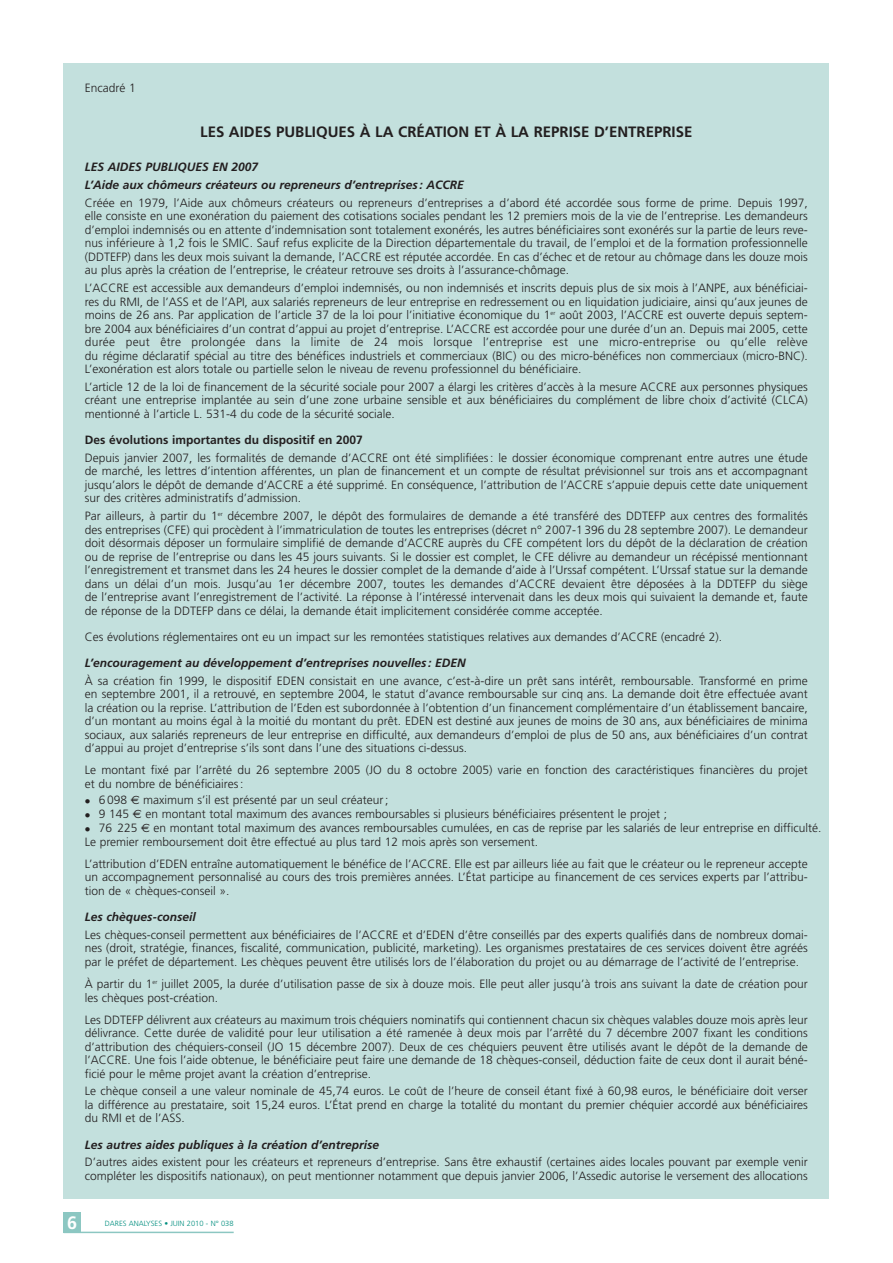
<style>
.page{position:relative;width:893px;height:1263px;background:#fff}
.page>*{position:absolute;margin:0;border:0;box-sizing:border-box;transform-origin:0 0}
.t1{font:700 18px "Frutiger";color:#fff}
.t2{font:700 15px "Frutiger";color:#231f20}
.t3{font:300 12px/13.5px "Frutiger";color:#231f20;text-align:justify}
.t4{font:italic 700 12px/17.7px "Frutiger";color:#231f20}
.t5{font:700 12px "Frutiger";color:#231f20}
.t6{font:300 7.5px "Frutiger";color:#008e7f}
.s1{font-family:"Euro Sans";font-weight:400}
</style>
<div class="page">
<div style="left:64px;top:64px;width:765px;height:1135px;background:#c3e0dd"></div>
<hr style="left:64px;top:1232px;width:170px;height:1px;background:#8cc7c2">
<div style="left:64px;top:1213px;width:17px;height:20px;background:#8cc7c2"></div>
<p class="t3" style="left:85px;top:82px;width:52px">Encadré 1</p>
<p class="t2" style="left:200px;top:126px;width:494px">LES AIDES PUBLIQUES À LA CRÉATION ET À LA REPRISE D’ENTREPRISE</p>
<p class="t4" style="left:85px;top:159px;width:380px">LES AIDES PUBLIQUES EN 2007<br>L’Aide aux chômeurs créateurs ou repreneurs d’entreprises : ACCRE</p>
<p class="t3" style="left:85px;top:197px;width:724px">Créée en 1979, l’Aide aux chômeurs créateurs ou repreneurs d’entreprises a d’abord été accordée sous forme de prime. Depuis 1997, elle consiste en une exonération du paiement des cotisations sociales pendant les 12 premiers mois de la vie de l’entreprise. Les demandeurs d’emploi indemnisés ou en attente d’indemnisation sont totalement exonérés, les autres bénéficiaires sont exonérés sur la partie de leurs reve&shy;nus inférieure à 1,2 fois le SMIC. Sauf refus explicite de la Direction départementale du travail, de l’emploi et de la formation professionnelle (DDTEFP) dans les deux mois suivant la demande, l’ACCRE est réputée accordée. En cas d’échec et de retour au chômage dans les douze mois au plus après la création de l’entreprise, le créateur retrouve ses droits à l’assurance-chômage.</p>
<p class="t3" style="left:85px;top:282px;width:724px">L’ACCRE est accessible aux demandeurs d’emploi indemnisés, ou non indemnisés et inscrits depuis plus de six mois à l’ANPE, aux bénéficiai&shy;res du RMI, de l’ASS et de l’API, aux salariés repreneurs de leur entreprise en redressement ou en liquidation judiciaire, ainsi qu’aux jeunes de moins de 26 ans. Par application de l’article 37 de la loi pour l’initiative économique du 1<sup>er</sup> août 2003, l’ACCRE est ouverte depuis septem&shy;bre 2004 aux bénéficiaires d’un contrat d’appui au projet d’entreprise. L’ACCRE est accordée pour une durée d’un an. Depuis mai 2005, cette durée peut être prolongée dans la limite de 24 mois lorsque l’entreprise est une micro-entreprise ou qu’elle relève du régime déclaratif spécial au titre des bénéfices industriels et commerciaux (BIC) ou des micro-bénéfices non commerciaux (micro-BNC).<br>L’exonération est alors totale ou partielle selon le niveau de revenu professionnel du bénéficiaire.</p>
<p class="t3" style="left:85px;top:381px;width:724px">L’article 12 de la loi de financement de la sécurité sociale pour 2007 a élargi les critères d’accès à la mesure ACCRE aux personnes physiques créant une entreprise implantée au sein d’une zone urbaine sensible et aux bénéficiaires du complément de libre choix d’activité (CLCA) mentionné à l’article L. 531-4 du code de la sécurité sociale.</p>
<p class="t5" style="left:85px;top:435px;width:279px">Des évolutions importantes du dispositif en 2007</p>
<p class="t3" style="left:85px;top:452px;width:724px">Depuis janvier 2007, les formalités de demande d’ACCRE ont été simplifiées : le dossier économique comprenant entre autres une étude de marché, les lettres d’intention afférentes, un plan de financement et un compte de résultat prévisionnel sur trois ans et accompagnant jusqu’alors le dépôt de demande d’ACCRE a été supprimé. En conséquence, l’attribution de l’ACCRE s’appuie depuis cette date uniquement sur des critères administratifs d’admission.</p>
<p class="t3" style="left:85px;top:510px;width:724px">Par ailleurs, à partir du 1<sup>er</sup> décembre 2007, le dépôt des formulaires de demande a été transféré des DDTEFP aux centres des formalités des entreprises (CFE) qui procèdent à l’immatriculation de toutes les entreprises (décret n° 2007-1 396 du 28 septembre 2007). Le demandeur doit désormais déposer un formulaire simplifié de demande d’ACCRE auprès du CFE compétent lors du dépôt de la déclaration de création ou de reprise de l’entreprise ou dans les 45 jours suivants. Si le dossier est complet, le CFE délivre au demandeur un récépissé mentionnant l’enregistrement et transmet dans les 24 heures le dossier complet de la demande d’aide à l’Urssaf compétent. L’Urssaf statue sur la demande dans un délai d’un mois. Jusqu’au 1er décembre 2007, toutes les demandes d’ACCRE devaient être déposées à la DDTEFP du siège de l’entreprise avant l’enregistrement de l’activité. La réponse à l’intéressé intervenait dans les deux mois qui suivaient la demande et, faute de réponse de la DDTEFP dans ce délai, la demande était implicitement considérée comme acceptée.</p>
<p class="t3" style="left:85px;top:631px;width:639px">Ces évolutions réglementaires ont eu un impact sur les remontées statistiques relatives aux demandes d’ACCRE (encadré 2).</p>
<p class="t4" style="left:85px;top:655px;width:382px">L’encouragement au développement d’entreprises nouvelles : EDEN</p>
<p class="t3" style="left:85px;top:675px;width:724px">À sa création fin 1999, le dispositif EDEN consistait en une avance, c’est-à-dire un prêt sans intérêt, remboursable. Transformé en prime en septembre 2001, il a retrouvé, en septembre 2004, le statut d’avance remboursable sur cinq ans. La demande doit être effectuée avant la création ou la reprise. L’attribution de l’Eden est subordonnée à l’obtention d’un financement complémentaire d’un établissement bancaire, d’un montant au moins égal à la moitié du montant du prêt. EDEN est destiné aux jeunes de moins de 30 ans, aux bénéficiaires de minima sociaux, aux salariés repreneurs de leur entreprise en difficulté, aux demandeurs d’emploi de plus de 50 ans, aux bénéficiaires d’un contrat d’appui au projet d’entreprise s’ils sont dans l’une des situations ci-dessus.</p>
<p class="t3" style="left:85px;top:764px;width:724px">Le montant fixé par l’arrêté du 26 septembre 2005 (JO du 8 octobre 2005) varie en fonction des caractéristiques financières du projet et du nombre de bénéficiaires :</p>
<p class="t3" style="left:99px;top:794px;width:291px">6 098 <span class="s1">€</span> maximum s’il est présenté par un seul créateur ;</p>
<p class="t3" style="left:99px;top:808px;width:570px">9 145 <span class="s1">€</span> en montant total maximum des avances remboursables si plusieurs bénéficiaires présentent le projet ;</p>
<p class="t3" style="left:99px;top:822px;width:724px">76 225 <span class="s1">€</span> en montant total maximum des avances remboursables cumulées, en cas de reprise par les salariés de leur entreprise en difficulté.</p>
<p class="t3" style="left:85px;top:836px;width:455px">Le premier remboursement doit être effectué au plus tard 12 mois après son versement.</p>
<p class="t3" style="left:85px;top:858px;width:724px">L’attribution d’EDEN entraîne automatiquement le bénéfice de l’ACCRE. Elle est par ailleurs liée au fait que le créateur ou le repreneur accepte un accompagnement personnalisé au cours des trois premières années. L’État participe au financement de ces services experts par l’attribu&shy;tion de « chèques-conseil ».</p>
<p class="t4" style="left:85px;top:909px;width:112px">Les chèques-conseil</p>
<p class="t3" style="left:85px;top:929px;width:724px">Les chèques-conseil permettent aux bénéficiaires de l’ACCRE et d’EDEN d’être conseillés par des experts qualifiés dans de nombreux domai&shy;nes (droit, stratégie, finances, fiscalité, communication, publicité, marketing). Les organismes prestataires de ces services doivent être agréés par le préfet de département. Les chèques peuvent être utilisés lors de l’élaboration du projet ou au démarrage de l’activité de l’entreprise.</p>
<p class="t3" style="left:85px;top:978px;width:724px">À partir du 1<sup>er</sup> juillet 2005, la durée d’utilisation passe de six à douze mois. Elle peut aller jusqu’à trois ans suivant la date de création pour les chèques post-création.</p>
<p class="t3" style="left:85px;top:1014px;width:724px">Les DDTEFP délivrent aux créateurs au maximum trois chéquiers nominatifs qui contiennent chacun six chèques valables douze mois après leur délivrance. Cette durée de validité pour leur utilisation a été ramenée à deux mois par l’arrêté du 7 décembre 2007 fixant les conditions d’attribution des chéquiers-conseil (JO 15 décembre 2007). Deux de ces chéquiers peuvent être utilisés avant le dépôt de la demande de l’ACCRE. Une fois l’aide obtenue, le bénéficiaire peut faire une demande de 18 chèques-conseil, déduction faite de ceux dont il aurait béné&shy;ficié pour le même projet avant la création d’entreprise.</p>
<p class="t3" style="left:85px;top:1085px;width:724px">Le chèque conseil a une valeur nominale de 45,74 euros. Le coût de l’heure de conseil étant fixé à 60,98 euros, le bénéficiaire doit verser la différence au prestataire, soit 15,24 euros. L’État prend en charge la totalité du montant du premier chéquier accordé aux bénéficiaires du RMI et de l’ASS.</p>
<p class="t4" style="left:85px;top:1136px;width:296px">Les autres aides publiques à la création d’entreprise</p>
<p class="t3" style="left:85px;top:1156px;width:724px">D’autres aides existent pour les créateurs et repreneurs d’entreprise. Sans être exhaustif (certaines aides locales pouvant par exemple venir compléter les dispositifs nationaux), on peut mentionner notamment que depuis janvier 2006, l’Assedic autorise le versement des allocations</p>
<h1 class="t1" style="left:67px;top:1216px;width:12px">6</h1>
<p class="t6" style="left:105px;top:1221px;width:130px">DARES ANALYSES • JUIN 2010 - N° 038</p>
</div>
